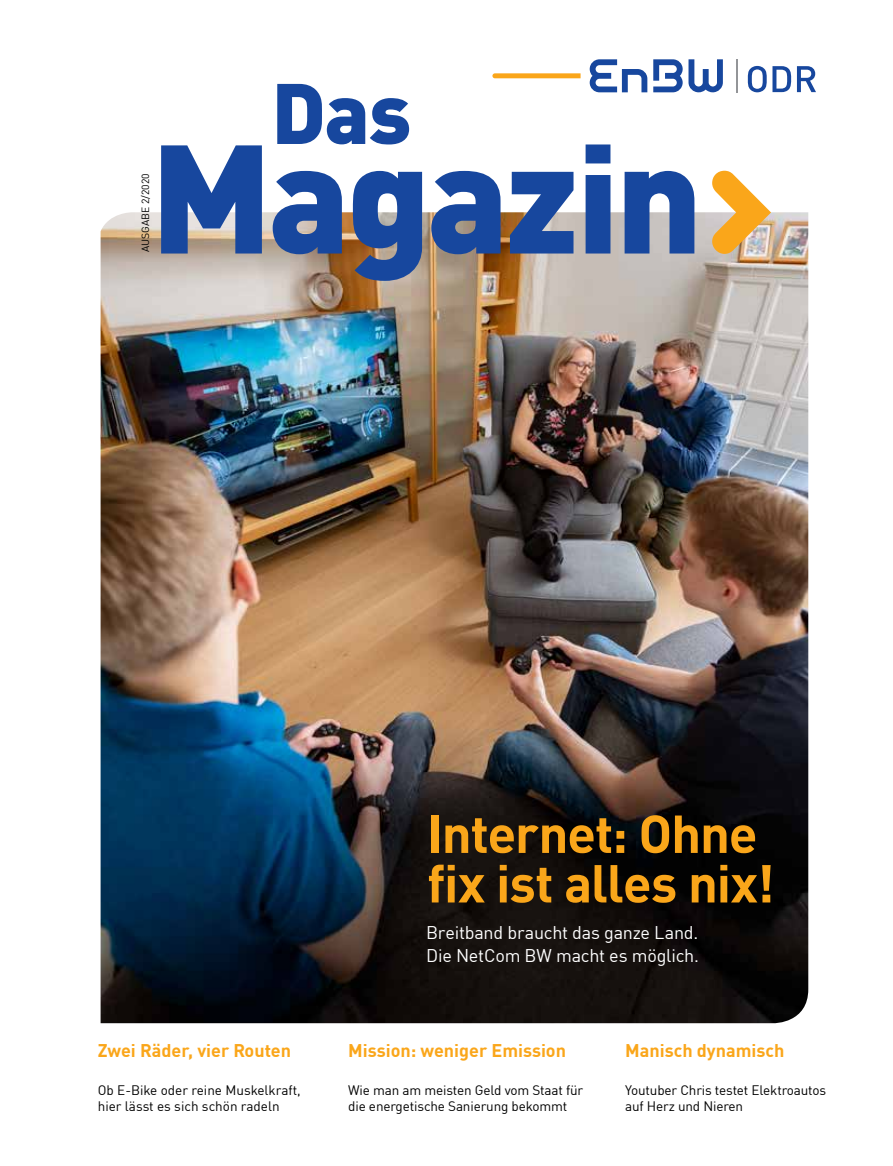
<style>
.page{position:relative;width:893px;height:1166px;background:#fff}
.page>*{position:absolute;margin:0;border:0;box-sizing:border-box;transform-origin:0 0}
.t1{font:700 52.5px/49.5px "En BWDIN Pro";letter-spacing:-.02em;color:#faa61a}
.t2{font:700 18px "En BWDIN Pro";color:#faa61a}
.t3{font:18px/22.5px "En BWDIN Pro";letter-spacing:-.015em;color:#fff}
.t4{font:13.5px/16.2px "En BWDIN Pro";letter-spacing:-.01em;color:#000}
.t5{font:10.35px "En BWDIN Pro";color:#000}
</style>
<div class="page">
<img style="left:101px;top:212px;width:707px;height:810px">
<svg style="left:712px;top:171px;width:59px;height:83px"></svg>
<svg style="left:161px;top:144px;width:533px;height:137px"></svg>
<svg style="left:277px;top:84px;width:132px;height:60px"></svg>
<svg style="left:590px;top:59px;width:133px;height:33px"></svg>
<svg style="left:492px;top:73px;width:89px;height:5px"></svg>
<svg style="left:748px;top:66px;width:43px;height:26px"></svg>
<svg style="left:797px;top:66px;width:19px;height:26px"></svg>
<hr style="left:736px;top:59px;width:2px;height:33px;background:#939598">
<p class="t5" style="left:137px;top:252px;width:80px;rotate:-90deg">AUSGABE 2/2020</p>
<h1 class="t1" style="left:427px;top:802px;width:349px">Internet: Ohne fix ist alles nix!</h1>
<h2 class="t3" style="left:426px;top:919px;width:274px">Breitband braucht das ganze Land.<br>Die NetCom BW macht es möglich.</h2>
<h2 class="t2" style="left:98px;top:1034px;width:195px">Zwei Räder, vier Routen</h2>
<h2 class="t2" style="left:348px;top:1034px;width:219px">Mission: weniger Emission</h2>
<h2 class="t2" style="left:625px;top:1034px;width:161px">Manisch dynamisch</h2>
<p class="t4" style="left:98px;top:1080px;width:204px">Ob E-Bike oder reine Muskelkraft, hier lässt es sich schön radeln</p>
<p class="t4" style="left:348px;top:1080px;width:237px">Wie man am meisten Geld vom Staat für die energetische Sanierung bekommt</p>
<p class="t4" style="left:625px;top:1080px;width:203px">Youtuber Chris testet Elektroautos auf Herz und Nieren</p>
</div>
